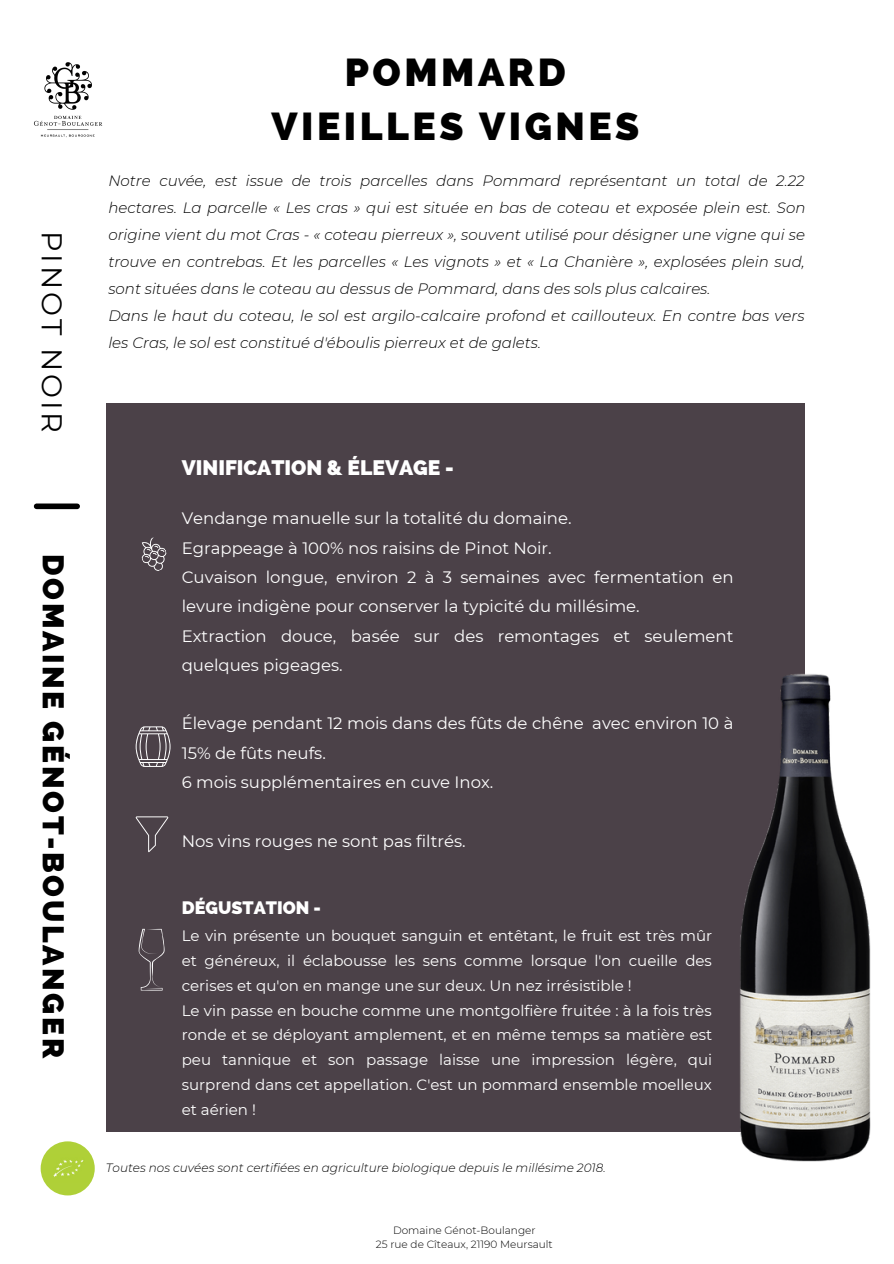
<style>
.page{position:relative;width:894px;height:1264px;background:#fff}
.page>*{position:absolute;margin:0;border:0;box-sizing:border-box;transform-origin:0 0}
.t1{font:800 39px/54px "Raleway";letter-spacing:.09em;color:#000;text-align:center}
.t2{font:800 30px "Raleway";letter-spacing:.09em;color:#000}
.t3{font:28.5px "Montserrat";letter-spacing:.1em;color:#000}
.t4{font:800 21px "Raleway";color:#fff}
.t5{font:800 18px "Raleway";color:#fff}
.t6{font:16.5px/29.2px "Montserrat";color:#fff}
.t7{font:italic 300 15px/27px "Montserrat";color:#000}
.t8{font:15px/24.8px "Montserrat";color:#fff}
.t9{font:italic 300 12px "Montserrat";color:#000}
.t10{font:300 10.5px/14px "Montserrat";color:#000;text-align:center}
</style>
<div class="page">
<div style="left:37px;top:503px;width:40px;height:6px;background:#000"></div>
<div style="left:106px;top:403px;width:698px;height:729px;background:#4b4148"></div>
<div style="left:41px;top:1141px;width:54px;height:54px;background:#afd038;border-radius:50%"></div>
<img style="left:53px;top:1160px;width:31px;height:17px">
<svg style="left:141px;top:537px;width:26px;height:34px"></svg>
<img style="left:739px;top:673px;width:131px;height:488px">
<img style="left:33px;top:62px;width:70px;height:76px">
<svg style="left:136px;top:726px;width:34px;height:41px"></svg>
<svg style="left:136px;top:816px;width:32px;height:36px"></svg>
<svg style="left:139px;top:928px;width:25px;height:62px"></svg>
<h3 class="t3" style="left:69px;top:231px;width:204px;rotate:90deg">PINOT NOIR</h3>
<h2 class="t2" style="left:71px;top:554px;width:505px;rotate:90deg">DOMAINE GÉNOT-BOULANGER</h2>
<h1 class="t1" style="left:271px;top:46px;width:369px">POMMARD<br>VIEILLES VIGNES</h1>
<p class="t7" style="left:108px;top:167px;width:698px">Notre cuvée, est issue de trois parcelles dans Pommard représentant un total de 2.22 hectares. La parcelle « Les cras » qui est située en bas de coteau et exposée plein est. Son origine vient du mot Cras - « coteau pierreux », souvent utilisé pour désigner une vigne qui se trouve en contrebas. Et les parcelles « Les vignots » et « La Chanière », explosées plein sud, sont situées dans le coteau au dessus de Pommard, dans des sols plus calcaires.<br>Dans le haut du coteau, le sol est argilo-calcaire profond et caillouteux. En contre bas vers les Cras, le sol est constitué d'éboulis pierreux et de galets.</p>
<h3 class="t4" style="left:182px;top:456px;width:273px">VINIFICATION &amp; ÉLEVAGE -</h3>
<p class="t6" style="left:182px;top:504px;width:553px">Vendange manuelle sur la totalité du domaine.<br>Egrappeage à 100% nos raisins de Pinot Noir.<br>Cuvaison longue, environ 2 à 3 semaines avec fermentation en levure indigène pour conserver la typicité du millésime.<br>Extraction douce, basée sur des remontages et seulement quelques pigeages.</p>
<p class="t6" style="left:182px;top:709px;width:553px">Élevage pendant 12 mois dans des fûts de chêne avec environ 10 à<br>15% de fûts neufs.<br>6 mois supplémentaires en cuve Inox.</p>
<p class="t6" style="left:182px;top:826px;width:285px">Nos vins rouges ne sont pas filtrés.</p>
<p class="t5" style="left:182px;top:897px;width:141px">DÉGUSTATION -</p>
<p class="t8" style="left:182px;top:923px;width:532px">Le vin présente un bouquet sanguin et entêtant, le fruit est très mûr et généreux, il éclabousse les sens comme lorsque l'on cueille des cerises et qu'on en mange une sur deux. Un nez irrésistible !<br>Le vin passe en bouche comme une montgolfière fruitée : à la fois très ronde et se déployant amplement, et en même temps sa matière est peu tannique et son passage laisse une impression légère, qui surprend dans cet appellation. C'est un pommard ensemble moelleux et aérien !</p>
<p class="t9" style="left:106px;top:1160px;width:501px">Toutes nos cuvées sont certifiées en agriculture biologique depuis le millésime 2018.</p>
<p class="t10" style="left:376px;top:1223px;width:178px">Domaine Génot-Boulanger<br>25 rue de Cîteaux, 21190 Meursault</p>
</div>
